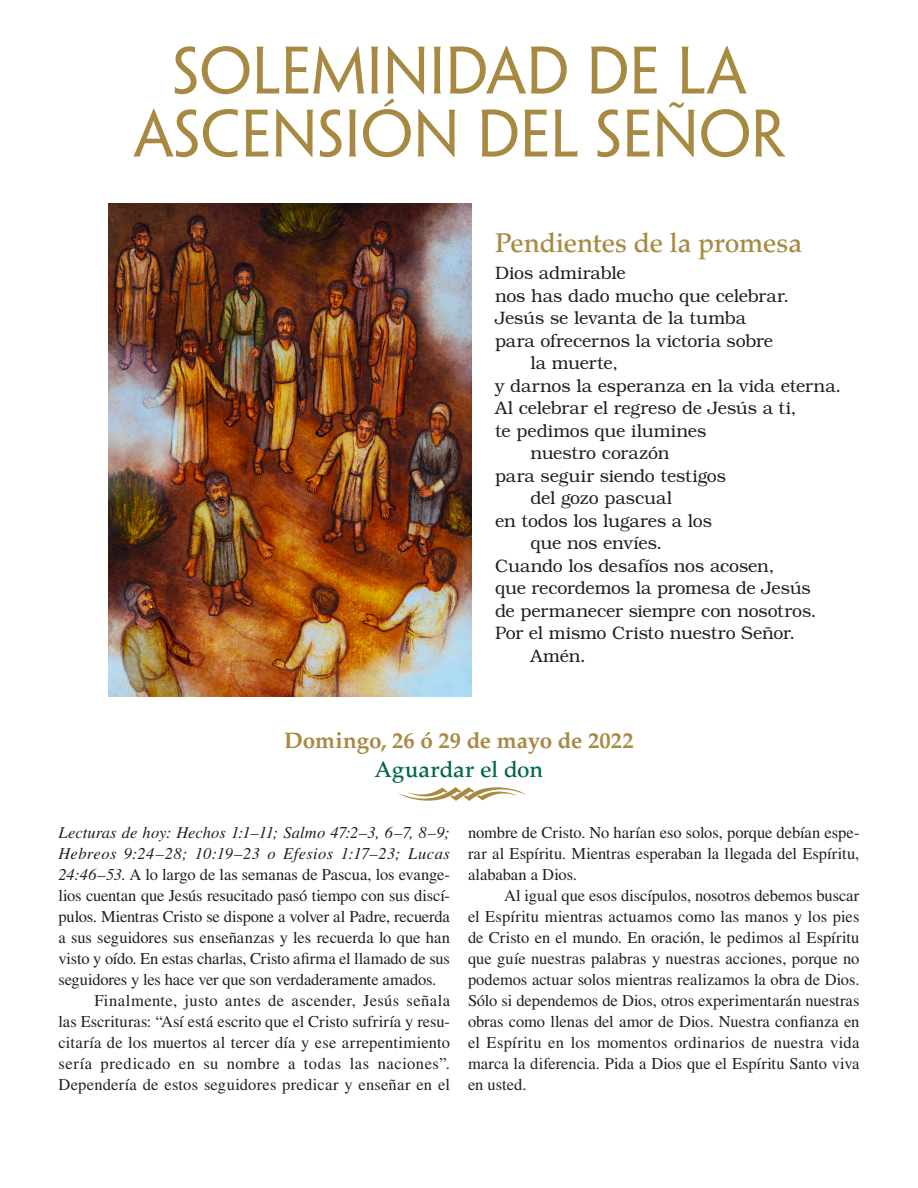
<style>
.page{position:relative;width:918px;height:1188px;background:#fff}
.page>*{position:absolute;margin:0;border:0;box-sizing:border-box;transform-origin:0 0}
.week__EASTR{font:60px/63px "Penumbra Flare Std";color:#a78942;text-align:center}
.prayer_h1__EASTR{font:500 27px "Palatino LT Std";letter-spacing:-.01em;color:#a78942}
.h1__front_EASTR{font:700 22.5px "Palatino LT Std";letter-spacing:-.005em;color:#a78942}
.h2__front_ADVNT__CH{font:500 22.5px "Palatino LT Std";letter-spacing:-.005em;color:#026a43}
.prayer__front{font:300 18px/22.5px "Bookman Std";letter-spacing:-.005em;color:#231f20}
.para__indentfront-S{font:16.5px/21px "Times LT Std";letter-spacing:.005em;color:#231f20;text-align:justify}
.para__front-SPA{font:16.5px/21px "Times LT Std";letter-spacing:-.01em;color:#231f20;text-align:justify}
.s1{font-style:italic}
</style>
<div class="page">
<svg style="left:398px;top:787px;width:128px;height:14px"></svg>
<img style="left:109px;top:204px;width:362px;height:492px">
<p class="week__EASTR" style="left:133px;top:40px;width:653px">SOLEMINIDAD DE LA<br>ASCENSIÓN DEL SEÑOR</p>
<p class="prayer_h1__EASTR" style="left:495px;top:227px;width:309px">Pendientes de la promesa</p>
<p class="prayer__front" style="left:495px;top:262px;width:132px">Dios admirable</p>
<p class="prayer__front" style="left:495px;top:284px;width:296px">nos has dado mucho que celebrar.</p>
<p class="prayer__front" style="left:495px;top:307px;width:252px">Jesús se levanta de la tumba</p>
<p class="prayer__front" style="left:530px;top:329px;width:244px;text-indent:-35px">para ofrecernos la victoria sobre la muerte,</p>
<p class="prayer__front" style="left:495px;top:374px;width:348px">y darnos la esperanza en la vida eterna.</p>
<p class="prayer__front" style="left:495px;top:397px;width:303px">Al celebrar el regreso de Jesús a ti,</p>
<p class="prayer__front" style="left:495px;top:419px;width:213px;text-align:center">te pedimos que ilumines nuestro corazón</p>
<p class="prayer__front" style="left:530px;top:464px;width:197px;text-indent:-35px">para seguir siendo testigos del gozo pascual</p>
<p class="prayer__front" style="left:530px;top:509px;width:183px;text-indent:-35px">en todos los lugares a los que nos envíes.</p>
<p class="prayer__front" style="left:495px;top:554px;width:281px">Cuando los desafíos nos acosen,</p>
<p class="prayer__front" style="left:495px;top:577px;width:317px">que recordemos la promesa de Jesús</p>
<p class="prayer__front" style="left:495px;top:599px;width:323px">de permanecer siempre con nosotros.</p>
<p class="prayer__front" style="left:530px;top:622px;width:266px;text-indent:-35px">Por el mismo Cristo nuestro Señor.<br>Amén.</p>
<p class="h1__front_EASTR" style="left:284px;top:728px;width:351px">Domingo, 26 ó 29 de mayo de 2022</p>
<p class="h2__front_ADVNT__CH" style="left:375px;top:756px;width:170px">Aguardar el don</p>
<p class="para__front-SPA" style="left:58px;top:822px;width:393px"><span class="s1">Lecturas de hoy: Hechos 1:1–11; Salmo 47:2–3, 6–7, 8–9; Hebreos 9:24–28; 10:19–23 o Efesios 1:17–23; Lucas 24:46–53</span>. A lo largo de las semanas de Pascua, los evange&shy;lios cuentan que Jesús resucitado pasó tiempo con sus discí&shy;pulos. Mientras Cristo se dispone a volver al Padre, recuerda a sus seguidores sus enseñanzas y les recuerda lo que han visto y oído. En estas charlas, Cristo afirma el llamado de sus seguidores y les hace ver que son verdaderamente amados.</p>
<p class="para__indentfront-S" style="left:58px;top:990px;width:393px;text-indent:36px">Finalmente, justo antes de ascender, Jesús señala las Escrituras: “Así está escrito que el Cristo sufriría y resu&shy;citaría de los muertos al tercer día y ese arrepentimiento sería predicado en su nombre a todas las naciones”.<br>Dependería de estos seguidores predicar y enseñar en el</p>
<p class="para__indentfront-S" style="left:468px;top:822px;width:393px">nombre de Cristo. No harían eso solos, porque debían espe&shy;rar al Espíritu. Mientras esperaban la llegada del Espíritu, alababan a Dios.</p>
<p class="para__indentfront-S" style="left:468px;top:885px;width:393px;text-indent:36px">Al igual que esos discípulos, nosotros debemos buscar el Espíritu mientras actuamos como las manos y los pies de Cristo en el mundo. En oración, le pedimos al Espíritu que guíe nuestras palabras y nuestras acciones, porque no podemos actuar solos mientras realizamos la obra de Dios.<br>Sólo si dependemos de Dios, otros experimentarán nuestras obras como llenas del amor de Dios. Nuestra confianza en el Espíritu en los momentos ordinarios de nuestra vida marca la diferencia. Pida a Dios que el Espíritu Santo viva en usted.</p>
</div>
